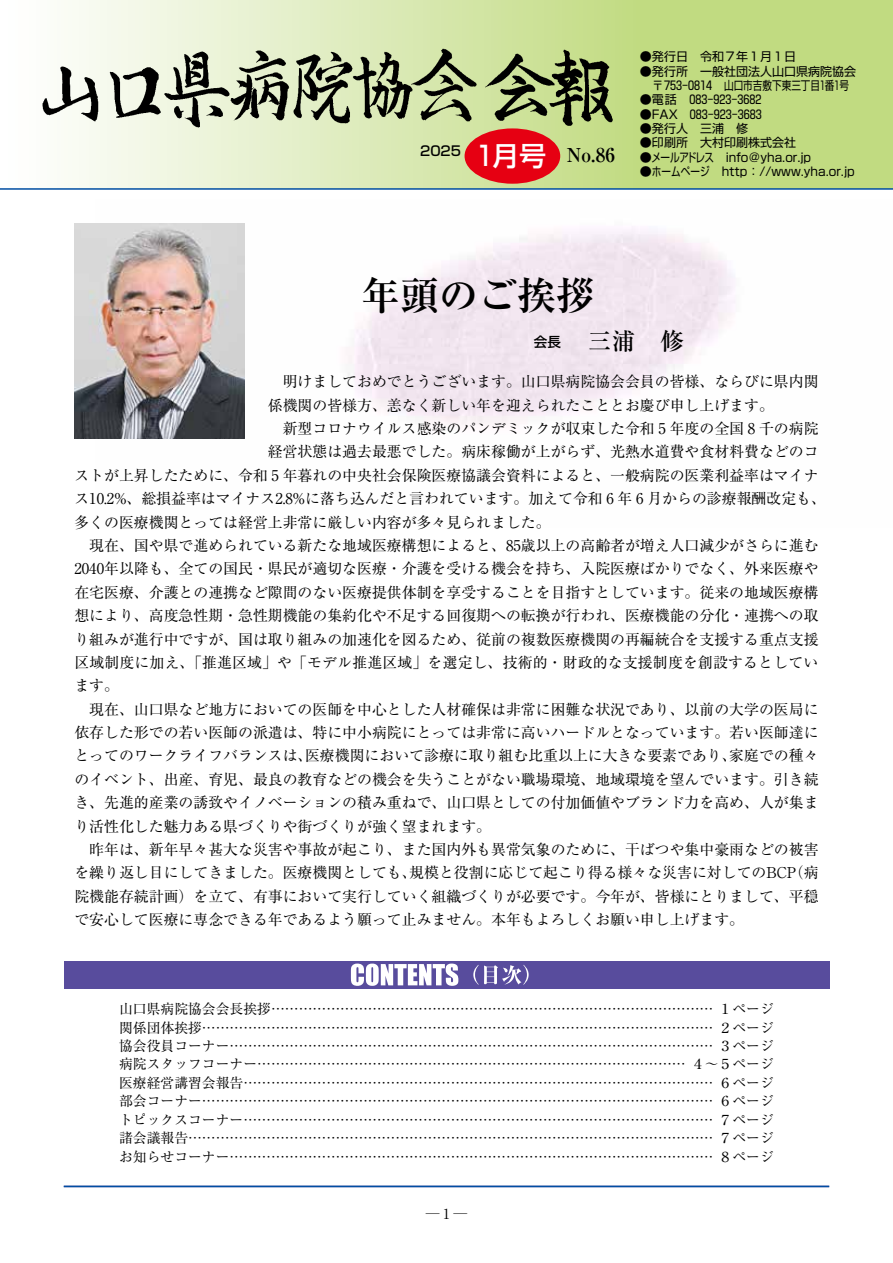
<style>
.page{position:relative;width:893px;height:1263px;background:#fff}
.page>*{position:absolute;margin:0;border:0;box-sizing:border-box;transform-origin:0 0}
.t1{font:700 39px "Ryumin Pr 6";color:#000}
.t2{font:500 27px "Shin Go Pr 6";color:#fff}
.t3{font:500 24px "Ryumin Pr 6";color:#000}
.t4{font:700 19.2px "Ryumin Pr 6";color:#000}
.t5{font:14.85px/23.4px "Ryumin Pr 6";color:#000}
.t6{font:13.8px/18.5px "Ryumin Pr 6";color:#000;text-align:justify}
.t7{font:500 13.5px "Shin Go Pr 6";color:#000}
.t8{font:12px/14.4px "Shin Go Pr 6";color:#000}
.s1{font-family:"Shin Go Pr 5"}
.s2{font-family:"Shin Go Pr 6";font-size:13.5px}
</style>
<div class="page">
<svg style="left:64px;top:0;width:829px;height:188px"></svg>
<img style="left:42px;top:65px;width:119px;height:58px">
<img style="left:161px;top:49px;width:70px;height:81px">
<img style="left:229px;top:48px;width:121px;height:76px">
<img style="left:350px;top:48px;width:129px;height:77px">
<img style="left:483px;top:47px;width:132px;height:81px">
<hr style="left:0;top:188px;width:893px;height:2px;background:#004ea2">
<div style="left:465px;top:128px;width:95px;height:56px;background:#e60012;border-radius:50%"></div>
<img style="left:96px;top:223px;width:639px;height:216px">
<hr style="left:64px;top:1186px;width:765px;height:1px;background:#004ea2">
<img style="left:74px;top:223px;width:170px;height:215px">
<div style="left:64px;top:961px;width:765px;height:27px;background:#584c9d"></div>
<svg style="left:351px;top:963px;width:107px;height:23px"></svg>
<svg style="left:473px;top:965px;width:56px;height:20px"></svg>
<h2 class="t2" style="left:479px;top:134px;width:69px">１月号</h2>
<p class="t7" style="left:420px;top:139px;width:42px">2025</p>
<p class="t4" style="left:567px;top:140px;width:50px">No.86</p>
<p class="t6" style="left:680px;top:41px;width:140px">令和７年１月１日発行</p>
<p class="t8" style="left:640px;top:49px;width:158px">●発行日　令和７年<span class="s1">1</span>月1日</p>
<p class="t8" style="left:640px;top:63px;width:218px">●発行所　一般社団法人山口県病院協会　〒７５３-０８１４　山口市吉敷下東三丁目１番１号</p>
<p class="t8" style="left:640px;top:92px;width:123px">●電話　０８３-９２３-３６８２</p>
<p class="t8" style="left:640px;top:106px;width:123px">●FAX　０８３-９２３-３６８３</p>
<p class="t8" style="left:640px;top:120px;width:110px">●発行人　三浦　修</p>
<p class="t8" style="left:640px;top:135px;width:158px">●印刷所　大村印刷株式会社</p>
<p class="t8" style="left:640px;top:149px;width:173px">●メールアドレス　info＠yha.or.jp</p>
<p class="t8" style="left:640px;top:163px;width:216px">●ホームページ　http：//www.yha.or.jp</p>
<h1 class="t1" style="left:361px;top:265px;width:236px">年頭のご挨拶</h1>
<h3 class="t3" style="left:534px;top:322px;width:151px"><span class="s2">会長</span> 三浦　修</h3>
<p class="t5" style="left:268px;top:369px;width:552px;text-indent:15px">明けましておめでとうございます。山口県病院協会会員の皆様、ならびに県内関係機関の皆様方、恙なく新しい年を迎えられたこととお慶び申し上げます。</p>
<p class="t5" style="left:283px;top:416px;width:537px">新型コロナウイルス感染のパンデミックが収束した令和 5 年度の全国８千の病院</p>
<p class="t5" style="left:268px;top:439px;width:552px">経営状態は過去最悪でした。病床稼働が上がらず、光熱水道費や食材料費などのコ</p>
<p class="t5" style="left:74px;top:463px;width:746px">ストが上昇したために、令和５年暮れの中央社会保険医療協議会資料によると、一般病院の医業利益率はマイナ</p>
<p class="t5" style="left:74px;top:486px;width:753px">ス10.2%、総損益率はマイナス2.8%に落ち込んだと言われています。加えて令和 6 年 6 月からの診療報酬改定も、</p>
<p class="t5" style="left:74px;top:510px;width:478px">多くの医療機関とっては経営上非常に厳しい内容が多々見られました。</p>
<p class="t5" style="left:89px;top:533px;width:731px">現在、国や県で進められている新たな地域医療構想によると、85歳以上の高齢者が増え人口減少がさらに進む</p>
<p class="t5" style="left:74px;top:556px;width:746px">2040年以降も、全ての国民・県民が適切な医療・介護を受ける機会を持ち、入院医療ばかりでなく、外来医療や</p>
<p class="t5" style="left:74px;top:580px;width:746px">在宅医療、介護との連携など隙間のない医療提供体制を享受することを目指すとしています。従来の地域医療構</p>
<p class="t5" style="left:74px;top:603px;width:746px">想により、高度急性期・急性期機能の集約化や不足する回復期への転換が行われ、医療機能の分化・連携への取</p>
<p class="t5" style="left:74px;top:626px;width:746px">り組みが進行中ですが、国は取り組みの加速化を図るため、従前の複数医療機関の再編統合を支援する重点支援</p>
<p class="t5" style="left:74px;top:650px;width:745px">区域制度に加え、「推進区域」や「モデル推進区域」を選定し、技術的・財政的な支援制度を創設するとしてい</p>
<p class="t5" style="left:74px;top:673px;width:46px">ます。</p>
<p class="t5" style="left:89px;top:697px;width:731px">現在、山口県など地方においての医師を中心とした人材確保は非常に困難な状況であり、以前の大学の医局に</p>
<p class="t5" style="left:74px;top:720px;width:746px">依存した形での若い医師の派遣は、特に中小病院にとっては非常に高いハードルとなっています。若い医師達に</p>
<p class="t5" style="left:74px;top:743px;width:746px">とってのワークライフバランスは、医療機関において診療に取り組む比重以上に大きな要素であり、家庭での種々</p>
<p class="t5" style="left:74px;top:767px;width:746px">のイベント、出産、育児、最良の教育などの機会を失うことがない職場環境、地域環境を望んでいます。引き続</p>
<p class="t5" style="left:74px;top:790px;width:746px">き、先進的産業の誘致やイノベーションの積み重ねで、山口県としての付加価値やブランド力を高め、人が集ま</p>
<p class="t5" style="left:74px;top:813px;width:418px">り活性化した魅力ある県づくりや街づくりが強く望まれます。</p>
<p class="t5" style="left:89px;top:837px;width:731px">昨年は、新年早々甚大な災害や事故が起こり、また国内外も異常気象のために、干ばつや集中豪雨などの被害</p>
<p class="t5" style="left:74px;top:860px;width:746px">を繰り返し目にしてきました。医療機関としても、規模と役割に応じて起こり得る様々な災害に対してのBCP（病</p>
<p class="t5" style="left:74px;top:884px;width:746px">院機能存続計画）を立て、有事において実行していく組織づくりが必要です。今年が、皆様にとりまして、平穏</p>
<p class="t5" style="left:74px;top:907px;width:671px">で安心して医療に専念できる年であるよう願って止みません。本年もよろしくお願い申し上げます。</p>
<p class="t6" style="left:119px;top:999px;width:656px">山口県病院協会会長挨拶…………………………………………………………………………………… １ページ関係団体挨拶………………………………………………………………………………………………… ２ページ協会役員コーナー…………………………………………………………………………………………… ３ページ病院スタッフコーナー………………………………………………………………………………… ４～５ページ医療経営講習会報告………………………………………………………………………………………… ６ページ部会コーナー………………………………………………………………………………………………… ６ページトピックスコーナー………………………………………………………………………………………… ７ページ諸会議報告…………………………………………………………………………………………………… ７ページお知らせコーナー…………………………………………………………………………………………… ８ページ</p>
<p class="t6" style="left:426px;top:1204px;width:43px">─ 1 ─</p>
</div>
